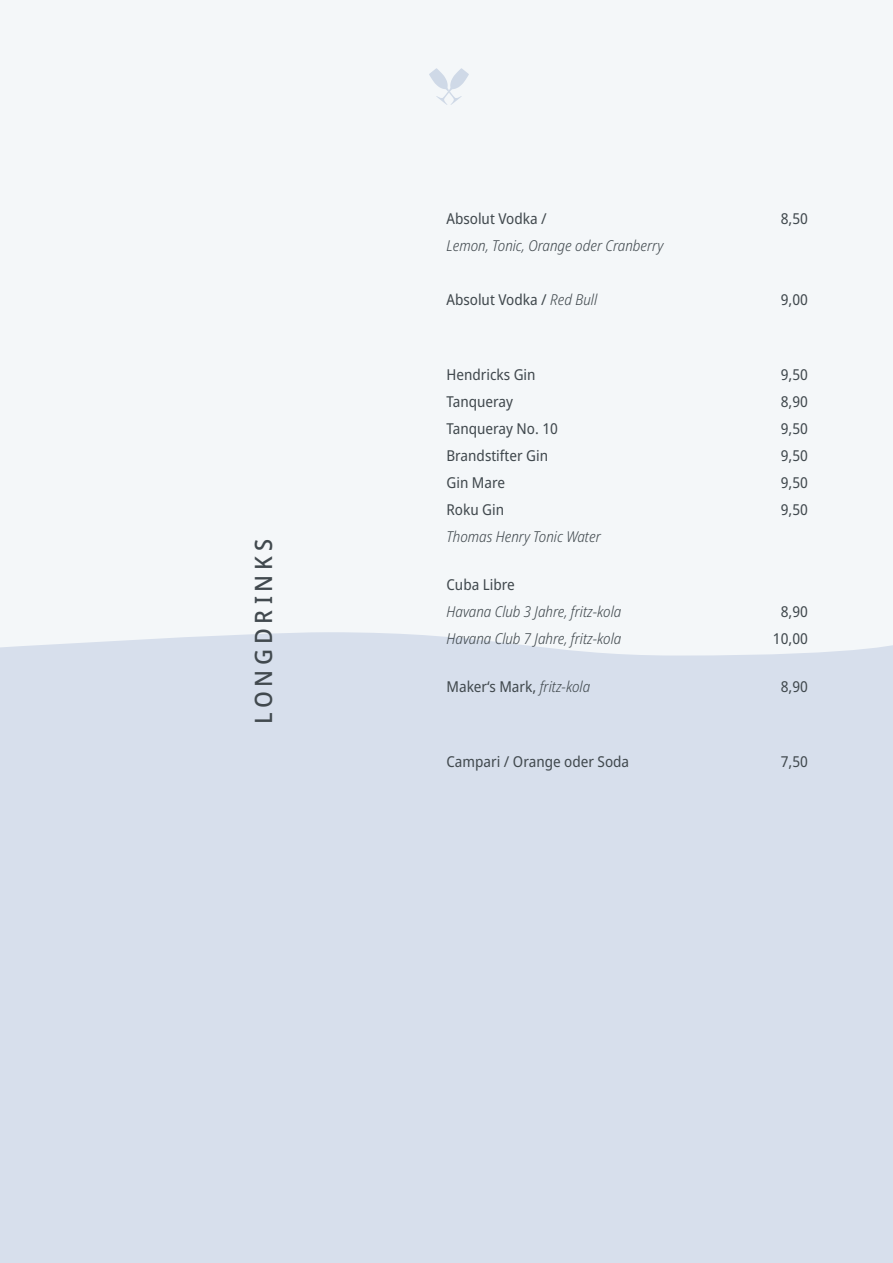
<style>
.page{position:relative;width:893px;height:1263px;background:#f4f7f9}
.page>*{position:absolute;margin:0;border:0;box-sizing:border-box;transform-origin:0 0}
.t1{font:500 semi-condensed 24px "Noto Sans";letter-spacing:.195em;color:#41494e}
.t2{font:semi-condensed 15px "Noto Sans";color:#41494e}
.t3{font:italic 300 semi-condensed 15px "Noto Sans";color:#41494e}
.s1{font-weight:300;font-style:italic}
</style>
<div class="page">
<svg style="left:429px;top:68px;width:40px;height:37px"></svg>
<div style="left:0;top:632px;width:893px;height:631px;background:#d7dfec"></div>
<h1 class="t1" style="left:247px;top:724px;width:187px;rotate:-90deg">LONGDRINKS</h1>
<p class="t2" style="left:446px;top:208px;width:102px">Absolut Vodka /</p>
<p class="t2" style="left:781px;top:208px;width:29px">8,50</p>
<p class="t3" style="left:446px;top:235px;width:218px">Lemon, Tonic, Orange oder Cranberry</p>
<p class="t2" style="left:446px;top:289px;width:152px">Absolut Vodka / <span class="s1">Red Bull</span></p>
<p class="t2" style="left:781px;top:289px;width:29px">9,00</p>
<p class="t2" style="left:446px;top:364px;width:91px">Hendricks Gin</p>
<p class="t2" style="left:781px;top:364px;width:29px">9,50</p>
<p class="t2" style="left:446px;top:391px;width:68px">Tanqueray</p>
<p class="t2" style="left:781px;top:391px;width:29px">8,90</p>
<p class="t2" style="left:446px;top:418px;width:113px">Tanqueray No. 10</p>
<p class="t2" style="left:781px;top:418px;width:29px">9,50</p>
<p class="t2" style="left:446px;top:445px;width:103px">Brandstifter Gin</p>
<p class="t2" style="left:781px;top:445px;width:29px">9,50</p>
<p class="t2" style="left:446px;top:472px;width:60px">Gin Mare</p>
<p class="t2" style="left:781px;top:472px;width:29px">9,50</p>
<p class="t2" style="left:446px;top:499px;width:59px">Roku Gin</p>
<p class="t2" style="left:781px;top:499px;width:29px">9,50</p>
<p class="t3" style="left:446px;top:526px;width:156px">Thomas Henry Tonic Water</p>
<p class="t2" style="left:446px;top:574px;width:70px">Cuba Libre</p>
<p class="t3" style="left:446px;top:601px;width:176px">Havana Club 3 Jahre, fritz-kola</p>
<p class="t2" style="left:781px;top:601px;width:29px">8,90</p>
<p class="t3" style="left:446px;top:628px;width:176px">Havana Club 7 Jahre, fritz-kola</p>
<p class="t2" style="left:773px;top:628px;width:36px">10,00</p>
<p class="t2" style="left:446px;top:676px;width:145px">Maker‘s Mark, <span class="s1">fritz-kola</span></p>
<p class="t2" style="left:781px;top:676px;width:29px">8,90</p>
<p class="t2" style="left:446px;top:751px;width:184px">Campari / Orange oder Soda</p>
<p class="t2" style="left:781px;top:751px;width:29px">7,50</p>
</div>
